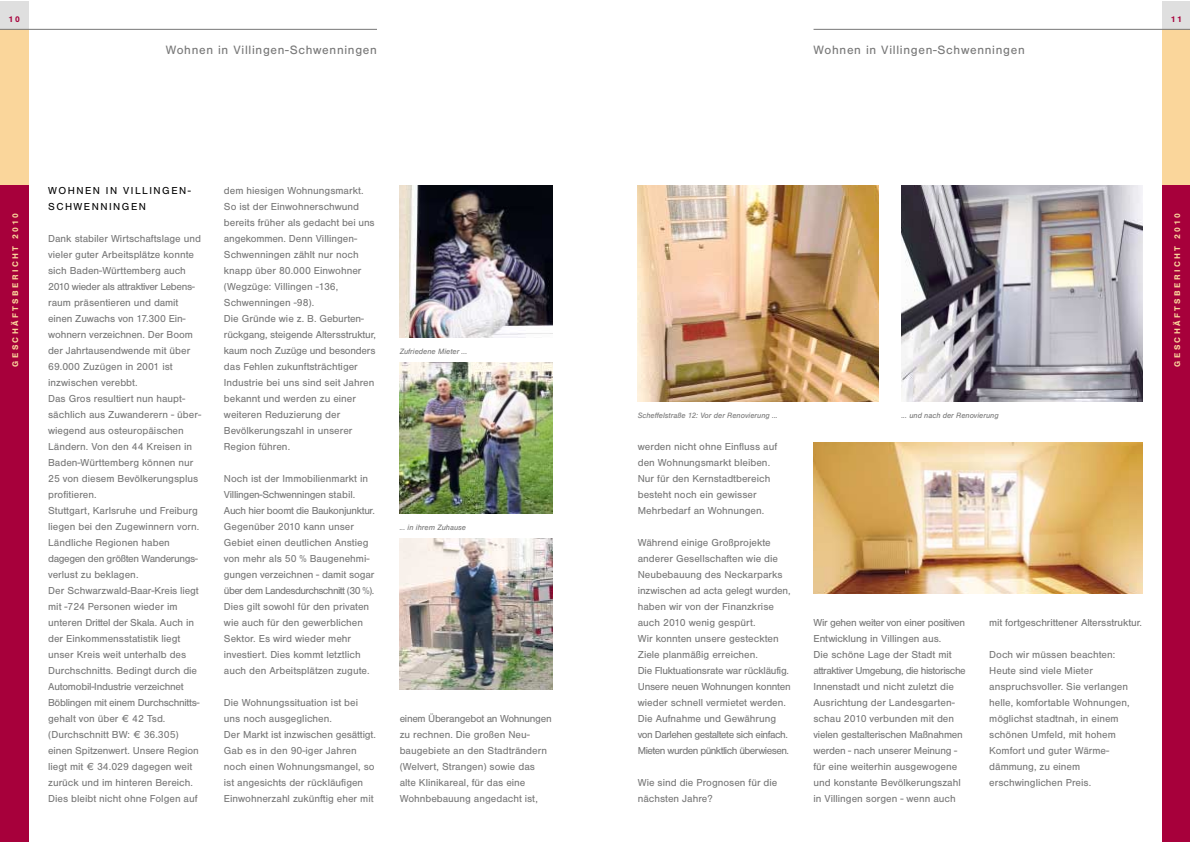
<style>
.page{position:relative;width:1191px;height:842px;background:#fff}
.page>*{position:absolute;margin:0;border:0;box-sizing:border-box;transform-origin:0 0}
.t1{font:12.5px "Sans";letter-spacing:.055em;color:#777}
.t2{font:10.5px/16px "Sans";color:#777}
.t3{font:10.5px/16px "Sans";letter-spacing:.14em;color:#000}
.t4{font:700 8.5px "Sans";letter-spacing:.28em;color:#fad69b}
.t5{font:700 8.5px "Sans";color:#a7003b}
.t6{font:italic 8px "Sans";color:#777}
</style>
<div class="page">
<div style="left:1162px;top:1px;width:28px;height:841px;background:#dfdfdf"></div>
<div style="left:1162px;top:29px;width:28px;height:786px;background:#fad69b"></div>
<div style="left:1162px;top:185px;width:28px;height:657px;background:#a7003b"></div>
<hr style="left:814px;top:29px;width:376px;height:1px;background:#777">
<img style="left:638px;top:185px;width:241px;height:217px">
<img style="left:901px;top:185px;width:241px;height:217px">
<img style="left:814px;top:442px;width:328px;height:152px">
<div style="left:0;top:1px;width:28px;height:841px;background:#dfdfdf"></div>
<div style="left:0;top:29px;width:28px;height:786px;background:#fad69b"></div>
<div style="left:0;top:185px;width:28px;height:657px;background:#a7003b"></div>
<hr style="left:0;top:29px;width:377px;height:1px;background:#777">
<img style="left:400px;top:185px;width:153px;height:153px">
<img style="left:400px;top:538px;width:153px;height:152px">
<img style="left:400px;top:362px;width:153px;height:152px">
<p class="t5" style="left:8px;top:16px;width:13px">1 0</p>
<p class="t1" style="left:166px;top:45px;width:213px">Wohnen in Villingen-Schwenningen</p>
<p class="t4" style="left:12px;top:367px;width:155px;rotate:-90deg">GESCHÄFTSBERICHT 2010</p>
<p class="t3" style="left:48px;top:183px;width:144px">WOHNEN IN VILLINGEN-<br>SCHWENNINGEN</p>
<p class="t2" style="left:48px;top:231px;width:155px">Dank stabiler Wirtschaftslage und vieler guter Arbeitsplätze konnte sich Baden-Württemberg auch<br>2010 wieder als attraktiver Lebens&shy;raum präsentieren und damit einen Zuwachs von 17.300 Ein&shy;wohnern verzeichnen. Der Boom der Jahrtausendwende mit über<br>69.000 Zuzügen in 2001 ist inzwischen verebbt.<br>Das Gros resultiert nun haupt&shy;sächlich aus Zuwanderern - über&shy;wiegend aus osteuropäischen<br>Ländern. Von den 44 Kreisen in<br>Baden-Württemberg können nur<br>25 von diesem Bevölkerungsplus profitieren.<br>Stuttgart, Karlsruhe und Freiburg liegen bei den Zugewinnern vorn.<br>Ländliche Regionen haben dagegen den größten Wanderungs&shy;verlust zu beklagen.<br>Der Schwarzwald-Baar-Kreis liegt mit -724 Personen wieder im unteren Drittel der Skala. Auch in der Einkommensstatistik liegt unser Kreis weit unterhalb des<br>Durchschnitts. Bedingt durch die<br>Automobil-Industrie verzeichnet<br>Böblingen mit einem Durchschnitts&shy;gehalt von über ¤ 42 Tsd. (Durchschnitt BW: ¤ 36.305) einen Spitzenwert. Unsere Region liegt mit ¤ 34.029 dagegen weit zurück und im hinteren Bereich.<br>Dies bleibt nicht ohne Folgen auf</p>
<p class="t2" style="left:224px;top:183px;width:154px">dem hiesigen Wohnungsmarkt.<br>So ist der Einwohnerschwund bereits früher als gedacht bei uns angekommen. Denn Villingen-<br>Schwenningen zählt nur noch knapp über 80.000 Einwohner (Wegzüge: Villingen -136,<br>Schwenningen -98).<br>Die Gründe wie z. B. Geburten&shy;rückgang, steigende Altersstruktur, kaum noch Zuzüge und besonders das Fehlen zukunftsträchtiger<br>Industrie bei uns sind seit Jahren bekannt und werden zu einer weiteren Reduzierung der<br>Bevölkerungszahl in unserer<br>Region führen.</p>
<p class="t2" style="left:224px;top:471px;width:152px">Noch ist der Immobilienmarkt in<br>Villingen-Schwenningen stabil.<br>Auch hier boomt die Baukonjunktur.<br>Gegenüber 2010 kann unser<br>Gebiet einen deutlichen Anstieg von mehr als 50 % Baugenehmi&shy;gungen verzeichnen - damit sogar über dem Landesdurchschnitt (30 %).<br>Dies gilt sowohl für den privaten wie auch für den gewerblichen<br>Sektor. Es wird wieder mehr investiert. Dies kommt letztlich auch den Arbeitsplätzen zugute.</p>
<p class="t2" style="left:224px;top:695px;width:154px">Die Wohnungssituation ist bei uns noch ausgeglichen.<br>Der Markt ist inzwischen gesättigt.<br>Gab es in den 90-iger Jahren noch einen Wohnungsmangel, so ist angesichts der rückläufigen<br>Einwohnerzahl zukünftig eher mit</p>
<p class="t6" style="left:400px;top:348px;width:69px">Zufriedene Mieter ...</p>
<p class="t6" style="left:400px;top:524px;width:68px">... in ihrem Zuhause</p>
<p class="t2" style="left:400px;top:711px;width:154px">einem Überangebot an Wohnungen zu rechnen. Die großen Neu&shy;baugebiete an den Stadträndern (Welvert, Strangen) sowie das alte Klinikareal, für das eine<br>Wohnbebauung angedacht ist,</p>
<p class="t1" style="left:814px;top:45px;width:213px">Wohnen in Villingen-Schwenningen</p>
<p class="t5" style="left:1171px;top:16px;width:13px">11</p>
<p class="t6" style="left:638px;top:412px;width:142px">Scheffelstraße 12: Vor der Renovierung ...</p>
<p class="t2" style="left:638px;top:439px;width:141px">werden nicht ohne Einfluss auf den Wohnungsmarkt bleiben.<br>Nur für den Kernstadtbereich besteht noch ein gewisser<br>Mehrbedarf an Wohnungen.</p>
<p class="t2" style="left:638px;top:535px;width:155px">Während einige Großprojekte anderer Gesellschaften wie die<br>Neubebauung des Neckarparks inzwischen ad acta gelegt wurden, haben wir von der Finanzkrise auch 2010 wenig gespürt.<br>Wir konnten unsere gesteckten<br>Ziele planmäßig erreichen.<br>Die Fluktuationsrate war rückläufig.<br>Unsere neuen Wohnungen konnten wieder schnell vermietet werden.<br>Die Aufnahme und Gewährung von Darlehen gestaltete sich einfach.<br>Mieten wurden pünktlich überwiesen.</p>
<p class="t2" style="left:638px;top:775px;width:141px">Wie sind die Prognosen für die nächsten Jahre?</p>
<p class="t6" style="left:901px;top:412px;width:99px">... und nach der Renovierung</p>
<p class="t2" style="left:814px;top:615px;width:154px">Wir gehen weiter von einer positiven<br>Entwicklung in Villingen aus.<br>Die schöne Lage der Stadt mit attraktiver Umgebung, die historische<br>Innenstadt und nicht zuletzt die<br>Ausrichtung der Landesgarten&shy;schau 2010 verbunden mit den vielen gestalterischen Maßnahmen werden - nach unserer Meinung - für eine weiterhin ausgewogene und konstante Bevölkerungszahl in Villingen sorgen - wenn auch</p>
<p class="t2" style="left:989px;top:615px;width:154px">mit fortgeschrittener Altersstruktur.</p>
<p class="t2" style="left:989px;top:647px;width:142px">Doch wir müssen beachten:<br>Heute sind viele Mieter anspruchsvoller. Sie verlangen helle, komfortable Wohnungen, möglichst stadtnah, in einem schönen Umfeld, mit hohem<br>Komfort und guter Wärme&shy;dämmung, zu einem erschwinglichen Preis.</p>
<p class="t4" style="left:1174px;top:367px;width:155px;rotate:-90deg">GESCHÄFTSBERICHT 2010</p>
</div>
